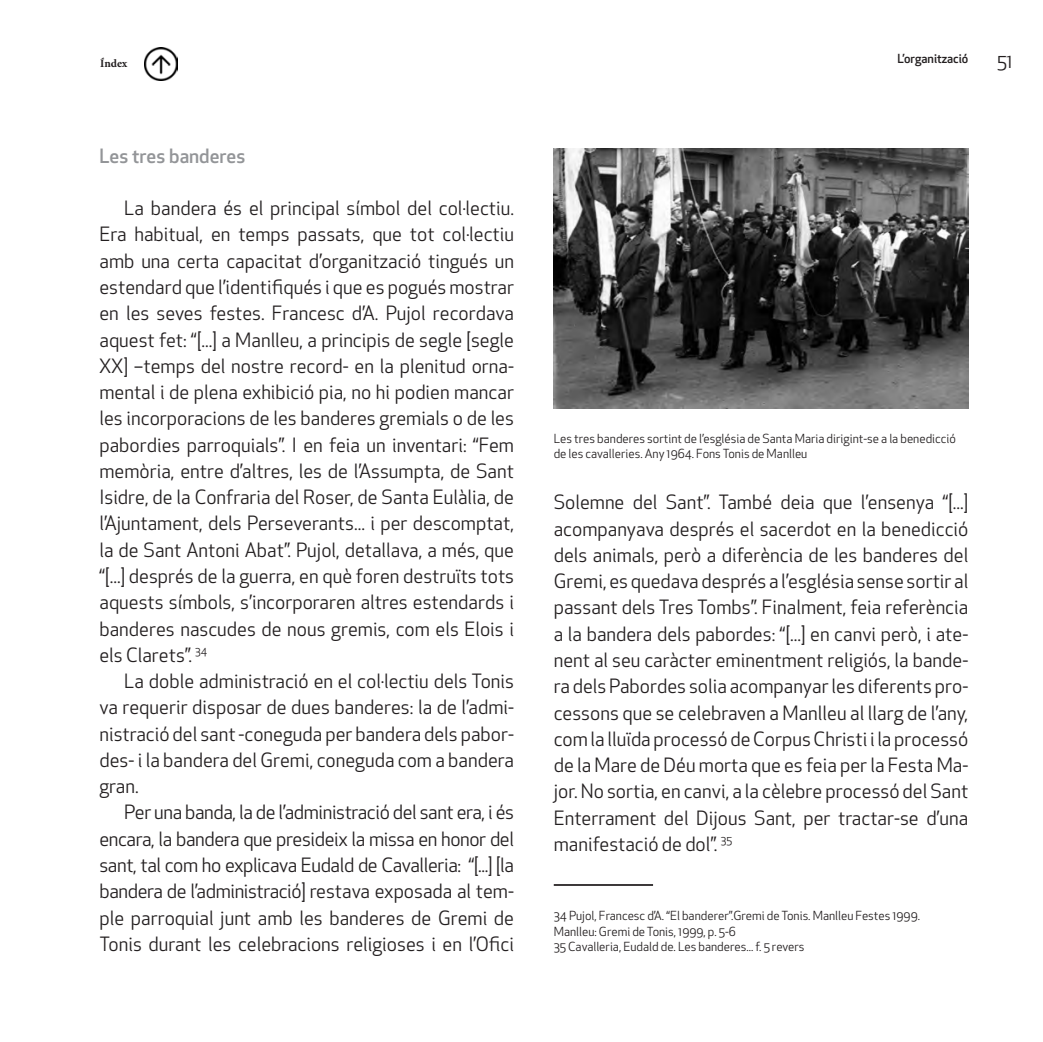
<style>
.page{position:relative;width:1043px;height:1042px;background:#fff}
.page>*{position:absolute;margin:0;border:0;box-sizing:border-box;transform-origin:0 0}
.t1{font:19.25px/26.2px "Apex New";color:#231f20;text-align:justify}
.t2{font:500 19.25px "Apex New";color:#939598}
.t3{font:12.25px/15.8px "Apex New";color:#231f20}
.t4{font:500 12.25px "Apex New";color:#231f20}
.t5{font:700 11.38px "Minion Pro";color:#231f20}
</style>
<div class="page">
<img style="left:553px;top:148px;width:415px;height:260px">
<hr style="left:553px;top:883px;width:100px;height:2px;background:#231f20">
<img style="left:145px;top:48px;width:33px;height:33px">
<p class="t5" style="left:100px;top:55px;width:29px">Índex</p>
<p class="t2" style="left:99px;top:143px;width:147px">Les tres banderes</p>
<p class="t1" style="left:99px;top:195px;width:416px;text-indent:25px">La bandera és el principal símbol del col·lectiu.<br>Era habitual, en temps passats, que tot col·lectiu amb una certa capacitat d’organització tingués un estendard que l’identifiqués i que es pogués mostrar en les seves festes. Francesc d’A. Pujol recordava aquest fet: “[...] a Manlleu, a principis de segle [segle XX] –temps del nostre record- en la plenitud orna&shy;mental i de plena exhibició pia, no hi podien mancar les incorporacions de les banderes gremials o de les pabordies parroquials”. I en feia un inventari: “Fem memòria, entre d’altres, les de l’Assumpta, de Sant Isidre, de la Confraria del Roser, de Santa Eulàlia, de l’Ajuntament, dels Perseverants... i per descomptat, la de Sant Antoni Abat”. Pujol, detallava, a més, que “[...] després de la guerra, en què foren destruïts tots aquests símbols, s’incorporaren altres estendards i banderes nascudes de nous gremis, com els Elois i els Clarets”. <sup>34</sup></p>
<p class="t1" style="left:99px;top:667px;width:416px;text-indent:25px">La doble administració en el col·lectiu dels Tonis va requerir disposar de dues banderes: la de l’admi&shy;nistració del sant -coneguda per bandera dels pabor&shy;des- i la bandera del Gremi, coneguda com a bandera gran.</p>
<p class="t1" style="left:99px;top:799px;width:416px;text-indent:25px">Per una banda, la de l’administració del sant era, i és encara, la bandera que presideix la missa en honor del sant, tal com ho explicava Eudald de Cavalleria: “[...] [la bandera de l’administració] restava exposada al tem&shy;ple parroquial junt amb les banderes de Gremi de Tonis durant les celebracions religioses i en l’Ofici</p>
<p class="t4" style="left:897px;top:50px;width:72px">L’organització</p>
<p class="t1" style="left:996px;top:48px;width:17px">51</p>
<p class="t3" style="left:553px;top:430px;width:403px">Les tres banderes sortint de l’església de Santa Maria dirigint-se a la benedicció de les cavalleries. Any 1964. Fons Tonis de Manlleu</p>
<p class="t1" style="left:553px;top:489px;width:416px">Solemne del Sant”. També deia que l’ensenya “[...] acompanyava després el sacerdot en la benedicció dels animals, però a diferència de les banderes del Gremi, es quedava després a l’església sense sortir al passant dels Tres Tombs”. Finalment, feia referència a la bandera dels pabordes: “[...] en canvi però, i ate&shy;nent al seu caràcter eminentment religiós, la bande&shy;ra dels Pabordes solia acompanyar les diferents pro&shy;cessons que se celebraven a Manlleu al llarg de l’any, com la lluïda processó de Corpus Christi i la processó de la Mare de Déu morta que es feia per la Festa Ma&shy;jor. No sortia, en canvi, a la cèlebre processó del Sant Enterrament del Dijous Sant, per tractar-se d’una manifestació de dol”. <sup>35</sup></p>
<p class="t3" style="left:553px;top:907px;width:367px">34 Pujol, Francesc d’A. “El banderer”.Gremi de Tonis. Manlleu Festes 1999.</p>
<p class="t3" style="left:553px;top:923px;width:183px">Manlleu: Gremi de Tonis, 1999, p. 5-6</p>
<p class="t3" style="left:553px;top:938px;width:252px">35 Cavalleria, Eudald de. Les banderes... f. 5 revers</p>
</div>
